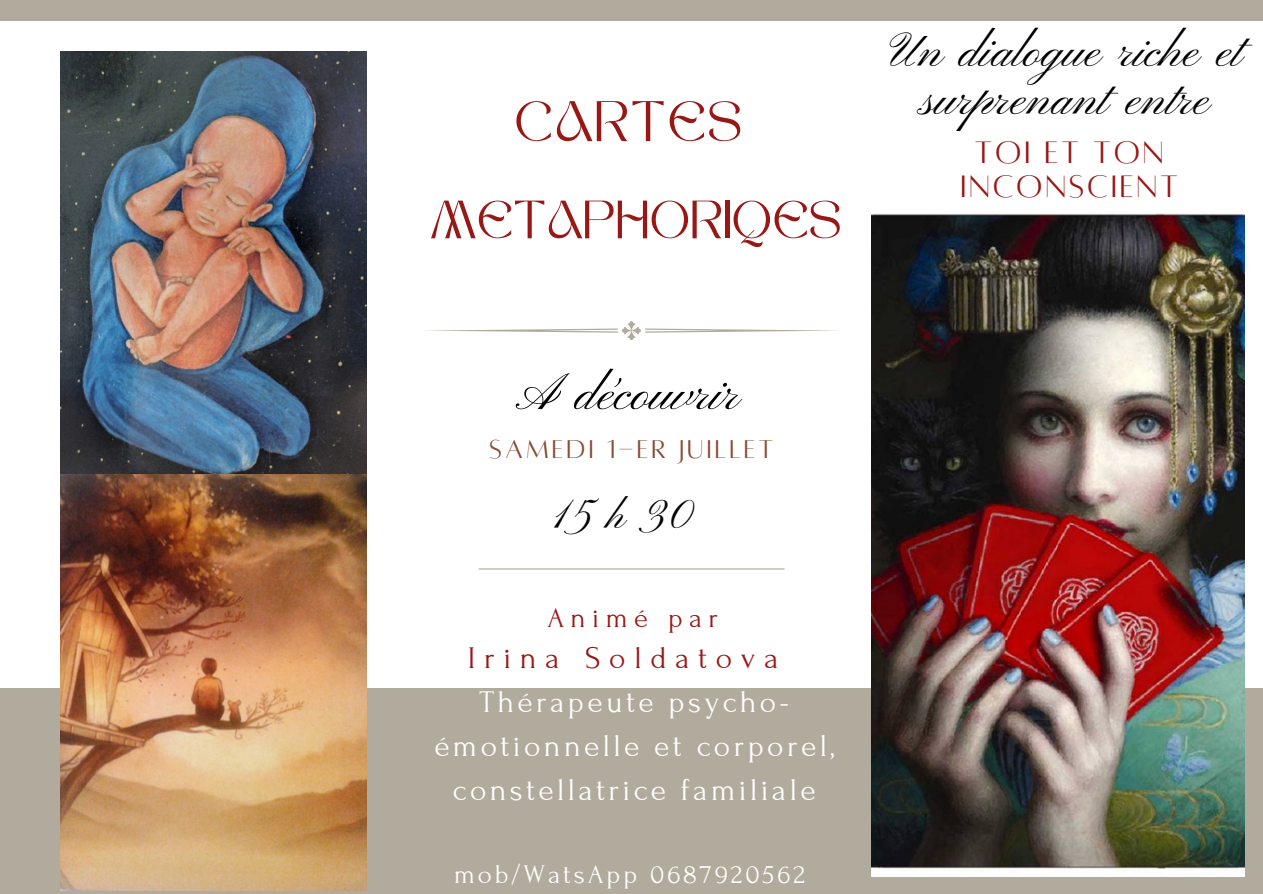
<style>
.page{position:relative;width:1263px;height:894px;background:#fff}
.page>*{position:absolute;margin:0;border:0;box-sizing:border-box;transform-origin:0 0}
.t1{font:53.25px "KENAO";color:#981816}
.t2{font:52.2px "Pinyon Script";color:#000}
.t3{font:50.25px "KENAO";letter-spacing:-.025em;color:#981816}
.t4{font:49.2px "Pinyon Script";color:#000}
.t5{font:40.95px "Pinyon Script";color:#000}
.t6{font:34.2px/33.8px "Alta regular";letter-spacing:.08em;color:#981816;text-align:center}
.t7{font:31.5px/43.8px "Forum";letter-spacing:.105em;color:#fff;text-align:center}
.t8{font:31.5px "Forum";letter-spacing:.275em;color:#981816}
.t9{font:28.5px "Forum";letter-spacing:.225em;color:#981816}
.t10{font:28.35px "Alta regular";letter-spacing:.105em;color:#874d35}
.t11{font:27px "Forum";letter-spacing:.105em;color:#fff}
</style>
<div class="page">
<div style="left:0;top:687px;width:1263px;height:206px;background:#b1ab9e"></div>
<img style="left:871px;top:213px;width:374px;height:663px">
<img style="left:61px;top:473px;width:305px;height:417px">
<img style="left:61px;top:51px;width:305px;height:422px">
<div style="left:0;top:0;width:1263px;height:20px;background:#b1ab9e"></div>
<hr style="left:479px;top:568px;width:305px;height:1px;background:#b1ab9e">
<svg style="left:426px;top:321px;width:411px;height:19px"></svg>
<p class="t1" style="left:516px;top:101px;width:231px">CARTES</p>
<p class="t3" style="left:431px;top:200px;width:416px">METAPHORIQES</p>
<p class="t2" style="left:521px;top:364px;width:222px">A découvrir</p>
<p class="t10" style="left:489px;top:435px;width:286px">SAMEDI 1-ER JUILLET</p>
<p class="t5" style="left:551px;top:492px;width:144px">15 h 30</p>
<p class="t9" style="left:547px;top:602px;width:172px">Animé par</p>
<p class="t8" style="left:468px;top:641px;width:312px">Irina Soldatova</p>
<p class="t7" style="left:434px;top:680px;width:401px">Thérapeute psycho&shy;émotionnelle et corporel, constellatrice familiale</p>
<p class="t11" style="left:454px;top:859px;width:352px">mob/WatsApp 0687920562</p>
<p class="t4" style="left:890px;top:24px;width:356px">Un dialogue riche et</p>
<p class="t4" style="left:923px;top:71px;width:290px">surprenant entre</p>
<p class="t6" style="left:960px;top:136px;width:220px">TOI ET TON<br>INCONSCIENT</p>
</div>
